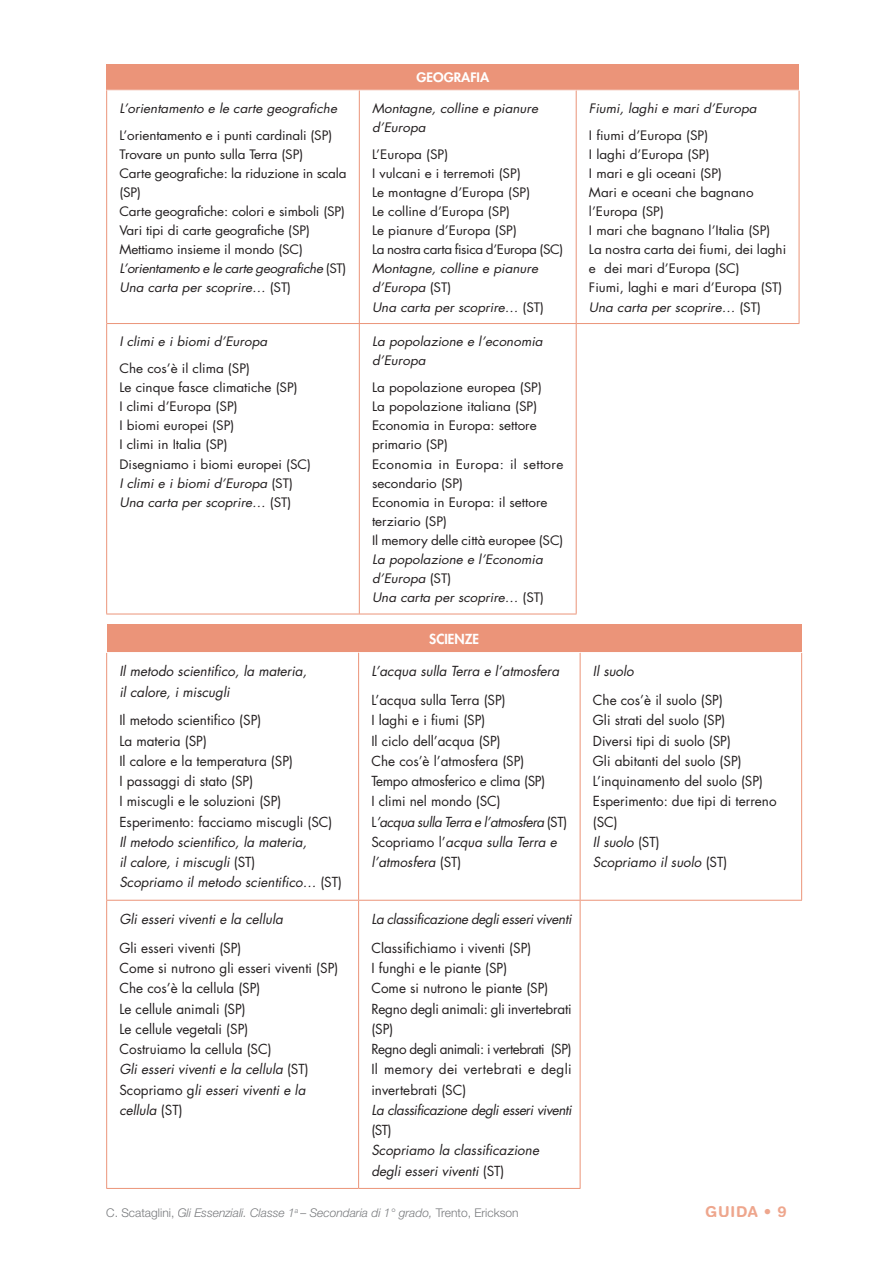
<style>
.page{position:relative;width:893px;height:1263px;background:#fff}
.page>*{position:absolute;margin:0;border:0;box-sizing:border-box;transform-origin:0 0}
.t1{font:700 15px "Helvetica Rounded LT Std";letter-spacing:.05em;color:#eea68d}
.t2{font:13.5px/20.2px "Futura Std";color:#231f20}
.t3{font:italic 13.5px/20.2px "Futura Std";color:#231f20}
.t4{font:italic 13.5px "Futura Std";letter-spacing:-.02em;color:#231f20}
.t5{font:italic 13.5px "Futura Std";letter-spacing:-.03em;color:#231f20}
.t6{font:800 13.5px "Futura Std";color:#fff}
.t7{font:12.75px/19px "Futura Std";color:#231f20;scale:1.06 1}
.t8{font:italic 12.75px/19px "Futura Std";color:#231f20;scale:1.06 1}
.t9{font:800 12.75px "Futura Std";color:#fff;scale:1.06 1}
.t10{font:italic 300 12px "Helvetica Neue LT Std";color:#787a7d}
.s1{font-style:italic}
.s2{font-style:normal}
</style>
<div class="page">
<div style="left:107px;top:64px;width:692px;height:26px;background:#eb9479"></div>
<hr style="left:106px;top:91px;width:1px;height:233px;background:#eb9479">
<hr style="left:106px;top:323px;width:1px;height:291px;background:#eb9479">
<hr style="left:107px;top:323px;width:252px;height:1px;background:#eb9479">
<hr style="left:106px;top:614px;width:253px;height:1px;background:#eb9479">
<hr style="left:359px;top:91px;width:1px;height:232px;background:#eb9479">
<hr style="left:576px;top:91px;width:1px;height:232px;background:#eb9479">
<hr style="left:799px;top:91px;width:1px;height:232px;background:#eb9479">
<hr style="left:359px;top:323px;width:217px;height:1px;background:#eb9479">
<hr style="left:359px;top:324px;width:1px;height:290px;background:#eb9479">
<hr style="left:576px;top:323px;width:223px;height:1px;background:#eb9479">
<hr style="left:576px;top:324px;width:1px;height:290px;background:#eb9479">
<hr style="left:359px;top:614px;width:218px;height:1px;background:#eb9479">
<div style="left:107px;top:624px;width:695px;height:28px;background:#eb9479"></div>
<hr style="left:106px;top:653px;width:1px;height:247px;background:#eb9479">
<hr style="left:358px;top:653px;width:1px;height:247px;background:#eb9479">
<hr style="left:580px;top:653px;width:1px;height:247px;background:#eb9479">
<hr style="left:801px;top:653px;width:1px;height:247px;background:#eb9479">
<hr style="left:106px;top:900px;width:1px;height:288px;background:#eb9479">
<hr style="left:106px;top:900px;width:253px;height:1px;background:#eb9479">
<hr style="left:106px;top:1188px;width:253px;height:1px;background:#eb9479">
<hr style="left:358px;top:900px;width:1px;height:288px;background:#eb9479">
<hr style="left:359px;top:900px;width:221px;height:1px;background:#eb9479">
<hr style="left:359px;top:1188px;width:221px;height:1px;background:#eb9479">
<hr style="left:580px;top:900px;width:1px;height:288px;background:#eb9479">
<hr style="left:580px;top:900px;width:222px;height:1px;background:#eb9479">
<p class="t8" style="left:119px;top:99px;width:207px">L’orientamento e le carte geografiche</p>
<p class="t7" style="left:119px;top:126px;width:216px">L’orientamento e i punti cardinali (SP)<br>Trovare un punto sulla Terra (SP)<br>Carte geografiche: la riduzione in scala (SP)<br>Carte geografiche: colori e simboli (SP)<br>Vari tipi di carte geografiche (SP)<br>Mettiamo insieme il mondo (SC)<br><span class="s1">L’orientamento e le carte geografiche</span> (ST)<br><span class="s1">Una carta per scoprire…</span> (ST)</p>
<p class="t8" style="left:119px;top:332px;width:141px">I climi e i biomi d’Europa</p>
<p class="t7" style="left:119px;top:359px;width:182px">Che cos’è il clima (SP)<br>Le cinque fasce climatiche (SP)<br>I climi d’Europa (SP)<br>I biomi europei (SP)<br>I climi in Italia (SP)<br>Disegniamo i biomi europei (SC)<br><span class="s1">I climi e i biomi d’Europa</span> (ST)<br><span class="s1">Una carta per scoprire…</span> (ST)</p>
<p class="t3" style="left:119px;top:661px;width:189px">Il metodo scientifico, la materia, il calore, i miscugli</p>
<p class="t2" style="left:119px;top:710px;width:215px">Il metodo scientifico (SP)<br>La materia (SP)<br>Il calore e la temperatura (SP)<br>I passaggi di stato (SP)<br>I miscugli e le soluzioni (SP)<br>Esperimento: facciamo miscugli (SC)</p>
<p class="t3" style="left:119px;top:832px;width:224px">Il metodo scientifico, la materia,<br>il calore, i miscugli <span class="s2">(ST)<br></span>Scopriamo il metodo scientifico… <span class="s2">(ST)</span></p>
<p class="t3" style="left:119px;top:909px;width:165px">Gli esseri viventi e la cellula</p>
<p class="t2" style="left:119px;top:938px;width:220px">Gli esseri viventi (SP)<br>Come si nutrono gli esseri viventi (SP)<br>Che cos’è la cellula (SP)<br>Le cellule animali (SP)<br>Le cellule vegetali (SP)<br>Costruiamo la cellula (SC)<br><span class="s1">Gli esseri viventi e la cellula</span> (ST)<br>Scopriamo g<span class="s1">li esseri viventi e la cellula</span> (ST)</p>
<p class="t9" style="left:417px;top:69px;width:70px">GEOGRAFIA</p>
<p class="t8" style="left:372px;top:99px;width:158px">Montagne, colline e pianure d’Europa</p>
<p class="t7" style="left:372px;top:145px;width:182px">L’Europa (SP)<br>I vulcani e i terremoti (SP)<br>Le montagne d’Europa (SP)<br>Le colline d’Europa (SP)<br>Le pianure d’Europa (SP)<br>La nostra carta fisica d’Europa (SC)</p>
<p class="t8" style="left:372px;top:259px;width:164px">Montagne, colline e pianure d’Europa <span class="s2">(ST)<br></span>Una carta per scoprire… <span class="s2">(ST)</span></p>
<p class="t8" style="left:372px;top:332px;width:162px">La popolazione e l’economia d’Europa</p>
<p class="t7" style="left:372px;top:378px;width:182px">La popolazione europea (SP)<br>La popolazione italiana (SP)<br>Economia in Europa: settore primario (SP)<br>Economia in Europa: il settore secondario (SP)<br>Economia in Europa: il settore terziario (SP)<br>Il memory delle città europee (SC)</p>
<p class="t8" style="left:372px;top:550px;width:164px">La popolazione e l’Economia d’Europa <span class="s2">(ST)<br></span>Una carta per scoprire… <span class="s2">(ST)</span></p>
<p class="t6" style="left:429px;top:630px;width:51px">SCIENZE</p>
<p class="t3" style="left:371px;top:661px;width:189px">L’acqua sulla Terra e l’atmosfera</p>
<p class="t2" style="left:371px;top:690px;width:197px">L’acqua sulla Terra (SP)<br>I laghi e i fiumi (SP)<br>Il ciclo dell’acqua (SP)<br>Che cos’è l’atmosfera (SP)<br>Tempo atmosferico e clima (SP)<br>I climi nel mondo (SC)<br>L<span class="s1">’acqua sulla Terra e l’atmosfera</span> (ST)<br>Scopriamo l’<span class="s1">acqua sulla Terra e l’atmosfera</span> (ST)</p>
<p class="t4" style="left:371px;top:910px;width:202px">La classificazione degli esseri viventi</p>
<p class="t2" style="left:371px;top:938px;width:202px">Classifichiamo i viventi (SP)<br>I funghi e le piante (SP)<br>Come si nutrono le piante (SP)<br>Regno degli animali: gli invertebrati (SP)<br>Regno degli animali: i vertebrati (SP)<br>Il memory dei vertebrati e degli invertebrati (SC)</p>
<p class="t5" style="left:371px;top:1101px;width:202px">La classificazione degli esseri viventi</p>
<p class="t2" style="left:371px;top:1120px;width:22px">(ST)</p>
<p class="t3" style="left:371px;top:1140px;width:169px">Scopriamo la classificazione degli esseri viventi <span class="s2">(ST)</span></p>
<p class="t10" style="left:106px;top:1205px;width:414px"><span class="s2">C. Scataglini,</span> Gli Essenziali. Classe 1<sup>a</sup> – Secondaria di 1° grado, <span class="s2">Trento, Erickson</span></p>
<p class="t8" style="left:589px;top:99px;width:160px">Fiumi, laghi e mari d’Europa</p>
<p class="t7" style="left:589px;top:126px;width:188px">I fiumi d’Europa (SP)<br>I laghi d’Europa (SP)<br>I mari e gli oceani (SP)<br>Mari e oceani che bagnano l’Europa (SP)<br>I mari che bagnano l’Italia (SP)<br>La nostra carta dei fiumi, dei laghi e dei mari d’Europa (SC)<br>Fiumi, laghi e mari d’Europa (ST)<br><span class="s1">Una carta per scoprire…</span> (ST)</p>
<p class="t3" style="left:593px;top:661px;width:42px">Il suolo</p>
<p class="t2" style="left:593px;top:690px;width:185px">Che cos’è il suolo (SP)<br>Gli strati del suolo (SP)<br>Diversi tipi di suolo (SP)<br>Gli abitanti del suolo (SP)<br>L’inquinamento del suolo (SP)<br>Esperimento: due tipi di terreno (SC)<br><span class="s1">Il suolo</span> (ST)<br><span class="s1">Scopriamo il suolo</span> (ST)</p>
<p class="t1" style="left:705px;top:1202px;width:83px">GUIDA • 9</p>
</div>
